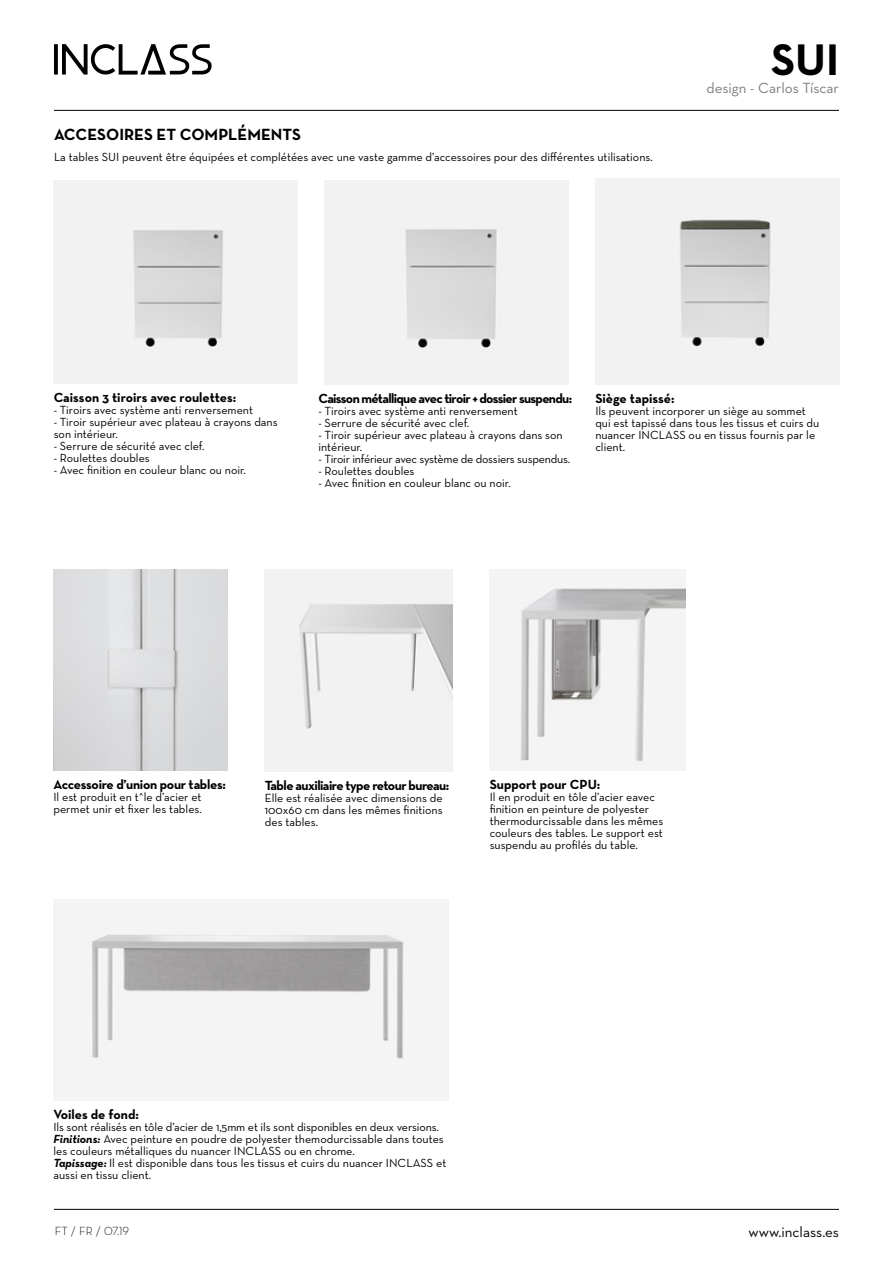
<style>
.page{position:relative;width:893px;height:1263px;background:#fff}
.page>*{position:absolute;margin:0;border:0;box-sizing:border-box;transform-origin:0 0}
.t1{font:700 45px "Neutra Text";color:#000}
.t2{font:700 16.5px "Neutra Text";color:#000}
.t3{font:15px "Neutra Text";color:#7d7d7d}
.t4{font:15px "Neutra Text";color:#000}
.t5{font:700 13.5px "Neutra Text";color:#000}
.t6{font:700 13.5px "Neutra Text";letter-spacing:-.025em;color:#000}
.t7{font:700 13.5px "Neutra Text";letter-spacing:-.05em;color:#000}
.t8{font:12px/12px "Neutra Text";color:#000}
.t9{font:12px "Neutra Text";letter-spacing:-.02em;color:#000}
.t10{font:300 12px "Neutra Text";color:#000}
.s1{font-weight:700;font-style:italic}
.s2{font-family:"Neutra Text Light Alt";font-weight:400}
</style>
<div class="page">
<img style="left:54px;top:180px;width:243px;height:204px">
<img style="left:265px;top:569px;width:188px;height:203px">
<img style="left:490px;top:569px;width:195px;height:202px">
<img style="left:53px;top:899px;width:395px;height:202px">
<img style="left:325px;top:180px;width:243px;height:205px">
<img style="left:595px;top:179px;width:244px;height:206px">
<img style="left:54px;top:569px;width:173px;height:202px">
<hr style="left:54px;top:110px;width:785px;height:1px;background:#000">
<hr style="left:54px;top:1209px;width:785px;height:1px;background:#000">
<svg style="left:54px;top:44px;width:158px;height:31px"></svg>
<h2 class="t2" style="left:54px;top:124px;width:248px">ACCESOIRES ET COMPLÉMENTS</h2>
<p class="t8" style="left:54px;top:150px;width:600px">La tables SUI peuvent être équipées et complétées avec une vaste gamme d’accessoires pour des différentes utilisations.</p>
<h1 class="t1" style="left:771px;top:32px;width:69px">SUI</h1>
<p class="t3" style="left:706px;top:79px;width:134px">design - Carlos Tíscar</p>
<p class="t5" style="left:54px;top:389px;width:184px">Caisson 3 tiroirs avec roulettes:</p>
<p class="t8" style="left:54px;top:404px;width:201px">- Tiroirs avec système anti renversement</p>
<p class="t8" style="left:54px;top:416px;width:226px">- Tiroir supérieur avec plateau à crayons dans son intérieur.</p>
<p class="t8" style="left:54px;top:440px;width:152px">- Serrure de sécurité avec clef.</p>
<p class="t8" style="left:54px;top:452px;width:98px">- Roulettes doubles</p>
<p class="t8" style="left:54px;top:464px;width:194px">- Avec finition en couleur blanc ou noir.</p>
<p class="t7" style="left:318px;top:390px;width:255px">Caisson métallique avec tiroir + dossier suspendu:</p>
<p class="t8" style="left:318px;top:405px;width:201px">- Tiroirs avec système anti renversement</p>
<p class="t8" style="left:318px;top:417px;width:152px">- Serrure de sécurité avec clef.</p>
<p class="t8" style="left:318px;top:429px;width:246px">- Tiroir supérieur avec plateau à crayons dans son intérieur.</p>
<p class="t9" style="left:318px;top:451px;width:253px">- Tiroir inférieur avec système de dossiers suspendus.</p>
<p class="t8" style="left:318px;top:465px;width:98px">- Roulettes doubles</p>
<p class="t8" style="left:318px;top:477px;width:194px">- Avec finition en couleur blanc ou noir.</p>
<p class="t5" style="left:595px;top:390px;width:81px">Siège tapissé:</p>
<p class="t8" style="left:595px;top:405px;width:225px">Ils peuvent incorporer un siège au sommet qui est tapissé dans tous les tissus et cuirs du nuancer INCLASS ou en tissus fournis par le client.</p>
<p class="t6" style="left:53px;top:775px;width:174px">Accessoire d’union pour tables:</p>
<p class="t8" style="left:53px;top:790px;width:150px">Il est produit en t^le d’acier et permet unir et fixer les tables.</p>
<p class="t6" style="left:265px;top:777px;width:186px">Table auxiliaire type retour bureau:</p>
<p class="t8" style="left:265px;top:791px;width:179px;text-align:justify">Elle est réalisée avec dimensions de 100x60 cm dans les mêmes finitions des tables.</p>
<p class="t5" style="left:490px;top:775px;width:112px">Support pour CPU:</p>
<p class="t8" style="left:490px;top:790px;width:175px">Il en produit en tôle d’acier eavec finition en peinture de polyester thermodurcissable dans les mêmes couleurs des tables. Le support est suspendu au profilés du table.</p>
<p class="t5" style="left:53px;top:1105px;width:87px">Voiles de fond:</p>
<p class="t8" style="left:53px;top:1120px;width:394px">Ils sont réalisés en tôle d’acier de 1,5mm et ils sont disponibles en deux versions.<br><span class="s1">Finitions:</span> Avec peinture en poudre de polyester themodurcissable dans toutes les couleurs métalliques du nuancer INCLASS ou en chrome.<br><span class="s1">Tapissage:</span> Il est disponible dans tous les tissus et cuirs du nuancer INCLASS et aussi en tissu client.</p>
<p class="t10" style="left:55px;top:1224px;width:76px">FT / FR / <span class="s2">07.19</span></p>
<p class="t4" style="left:748px;top:1223px;width:92px">www.inclass.es</p>
</div>
